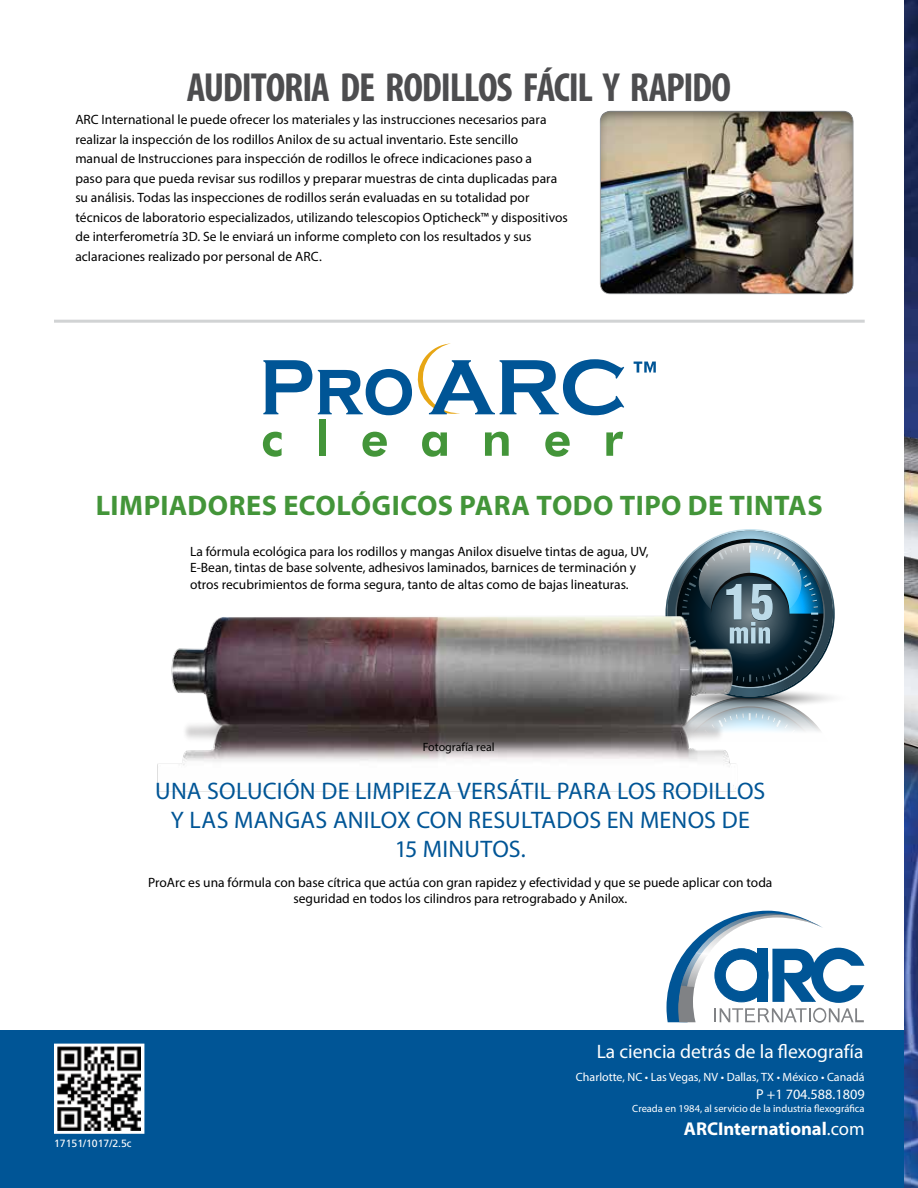
<style>
.page{position:relative;width:918px;height:1188px;background:#fff}
.page>*{position:absolute;margin:0;border:0;box-sizing:border-box;transform-origin:0 0}
.t1{font:700 condensed 40.8px "Myriad Pro";letter-spacing:-.03em;color:#4d4d4f}
.t2{font:700 28.35px "Myriad Pro";letter-spacing:.015em;color:#439539}
.t3{font:24px/28.8px "Myriad Pro";letter-spacing:.01em;color:#005596;text-align:center}
.t4{font:19.5px "Myriad Pro";color:#fff}
.t5{font:700 18.6px "Myriad Pro";color:#fff}
.t6{font:14.25px "Myriad Pro";color:#fff}
.t7{font:13.5px/19.5px "Myriad Pro";color:#000}
.t8{font:12px "Myriad Pro";color:#fff}
.t9{font:12px "Myriad Pro";color:#000}
.t10{font:10.5px "Myriad Pro";color:#fff}
.t11{font:10.5px "Frutiger LT Std";color:#fff}
.s1{font-weight:400}
</style>
<div class="page">
<svg style="left:666px;top:529px;width:169px;height:202px"></svg>
<img style="left:157px;top:605px;width:601px;height:187px">
<div style="left:0;top:1030px;width:918px;height:158px;background:#005596"></div>
<svg style="left:667px;top:911px;width:198px;height:112px"></svg>
<svg style="left:263px;top:432px;width:19px;height:25px"></svg>
<div style="left:319px;top:419px;width:6px;height:37px;background:#439539"></div>
<svg style="left:362px;top:432px;width:25px;height:25px"></svg>
<svg style="left:422px;top:432px;width:25px;height:25px"></svg>
<svg style="left:485px;top:432px;width:24px;height:24px"></svg>
<svg style="left:545px;top:432px;width:25px;height:25px"></svg>
<svg style="left:606px;top:432px;width:17px;height:24px"></svg>
<svg style="left:263px;top:360px;width:49px;height:54px"></svg>
<svg style="left:318px;top:343px;width:306px;height:72px"></svg>
<svg style="left:634px;top:362px;width:22px;height:11px"></svg>
<div style="left:599px;top:109px;width:256px;height:186px;background:#000;opacity:.35"></div>
<hr style="left:54px;top:320px;width:811px;height:3px;background:#d1d3d4">
<svg style="left:54px;top:1044px;width:90px;height:90px"></svg>
<img style="left:57px;top:1047px;width:84px;height:83px">
<img style="left:904px;top:0;width:14px;height:1188px">
<img style="left:904px;top:352px;width:14px;height:666px">
<h1 class="t1" style="left:187px;top:62px;width:546px">AUDITORIA DE RODILLOS FÁCIL Y RAPIDO</h1>
<p class="t7" style="left:75px;top:110px;width:494px">ARC International le puede ofrecer los materiales y las instrucciones necesarios para realizar la inspección de los rodillos Anilox de su actual inventario. Este sencillo<br>manual de Instrucciones para inspección de rodillos le ofrece indicaciones paso a<br>paso para que pueda revisar sus rodillos y preparar muestras de cinta duplicadas para su análisis. Todas las inspecciones de rodillos serán evaluadas en su totalidad por técnicos de laboratorio especializados, utilizando telescopios Opticheck™ y dispositivos de interferometría 3D. Se le enviará un informe completo con los resultados y sus aclaraciones realizado por personal de ARC.</p>
<h2 class="t2" style="left:96px;top:487px;width:728px">LIMPIADORES ECOLÓGICOS PARA TODO TIPO DE TINTAS</h2>
<p class="t7" style="left:190px;top:543px;width:460px;line-height:16.2px">La fórmula ecológica para los rodillos y mangas Anilox disuelve tintas de agua, UV,<br>E-Bean, tintas de base solvente, adhesivos laminados, barnices de terminación y otros recubrimientos de forma segura, tanto de altas como de bajas lineaturas.</p>
<p class="t9" style="left:423px;top:739px;width:73px">Fotografía real</p>
<h3 class="t3" style="left:155px;top:777px;width:612px">UNA SOLUCIÓN DE LIMPIEZA VERSÁTIL PARA LOS RODILLOS<br>Y LAS MANGAS ANILOX CON RESULTADOS EN MENOS DE<br>15 MINUTOS.</h3>
<p class="t7" style="left:148px;top:874px;width:626px;line-height:16.2px;text-align:center">ProArc es una fórmula con base cítrica que actúa con gran rapidez y efectividad y que se puede aplicar con toda seguridad en todos los cilindros para retrograbado y Anilox.</p>
<h3 class="t4" style="left:597px;top:1040px;width:268px">La ciencia detrás de la flexografía</h3>
<p class="t11" style="left:54px;top:1137px;width:79px">17151/1017/2.5c</p>
<p class="t8" style="left:576px;top:1069px;width:290px">Charlotte, NC • Las Vegas, NV • Dallas, TX • México • Canadá</p>
<p class="t6" style="left:756px;top:1085px;width:110px">P +1 704.588.1809</p>
<p class="t10" style="left:632px;top:1102px;width:234px">Creada en 1984, al servicio de la industria flexográfica</p>
<h3 class="t5" style="left:684px;top:1117px;width:182px">ARCInternational<span class="s1">.com</span></h3>
</div>
